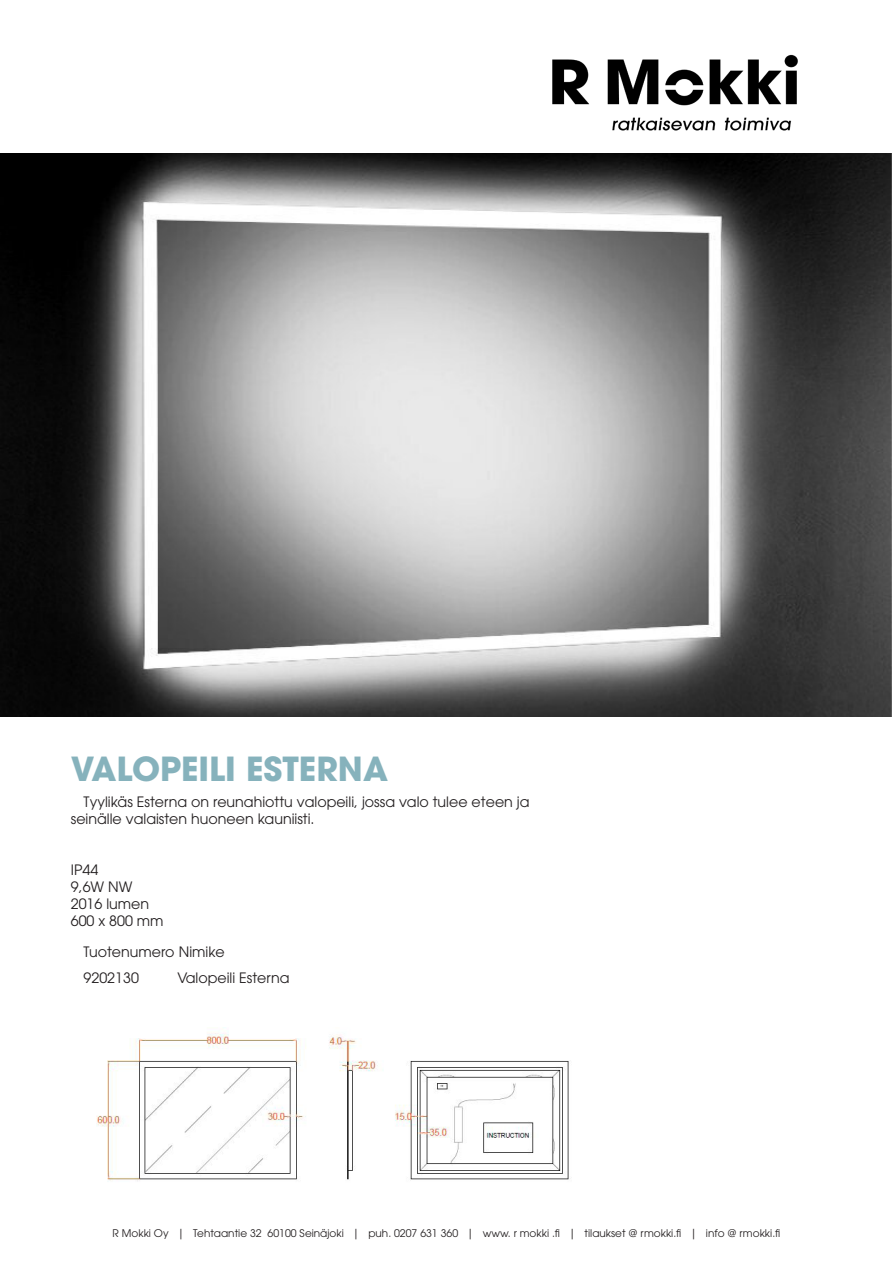
<style>
.page{position:relative;width:893px;height:1263px;background:#fff}
.page>*{position:absolute;margin:0;border:0;box-sizing:border-box;transform-origin:0 0}
.otsikko{font:700 33px "ITC Avant Garde Pro";color:#86b2bc}
.Leipäteksti{font:14.25px/17.1px "ITC Avant Garde Pro";color:#231f20}
.Sarkainleipä{font:14.25px "ITC Avant Garde Pro";color:#231f20}
.Lihavointi{font:14.25px "ITC Avant Garde Pro";color:#231f20}
.t1{font:10.5px "ITC Avant Garde Pro";color:#231f20}
</style>
<div class="page">
<img style="left:0;top:153px;width:892px;height:563px">
<img style="left:96px;top:1027px;width:473px;height:154px">
<img style="left:552px;top:54px;width:246px;height:77px">
<p class="otsikko" style="left:71px;top:747px;width:319px">VALOPEILI ESTERNA</p>
<p class="Leipäteksti" style="left:71px;top:793px;width:460px;text-indent:13px">Tyylikäs Esterna on reunahiottu valopeili, jossa valo tulee eteen ja seinälle valaisten huoneen kauniisti.</p>
<p class="Leipäteksti" style="left:71px;top:861px;width:94px">IP44<br>9,6W NW<br>2016 lumen<br>600 x 800 mm</p>
<p class="Lihavointi" style="left:84px;top:943px;width:142px">Tuotenumero Nimike</p>
<p class="Sarkainleipä" style="left:84px;top:969px;width:57px">9202130</p>
<p class="Sarkainleipä" style="left:177px;top:969px;width:114px">Valopeili Esterna</p>
<p class="t1" style="left:113px;top:1227px;width:669px">R Mokki Oy | Tehtaantie 32 60100 Seinäjoki | puh. 0207 631 360 | www. r mokki .fi | tilaukset @ rmokki.fi | info @ rmokki.fi</p>
</div>
